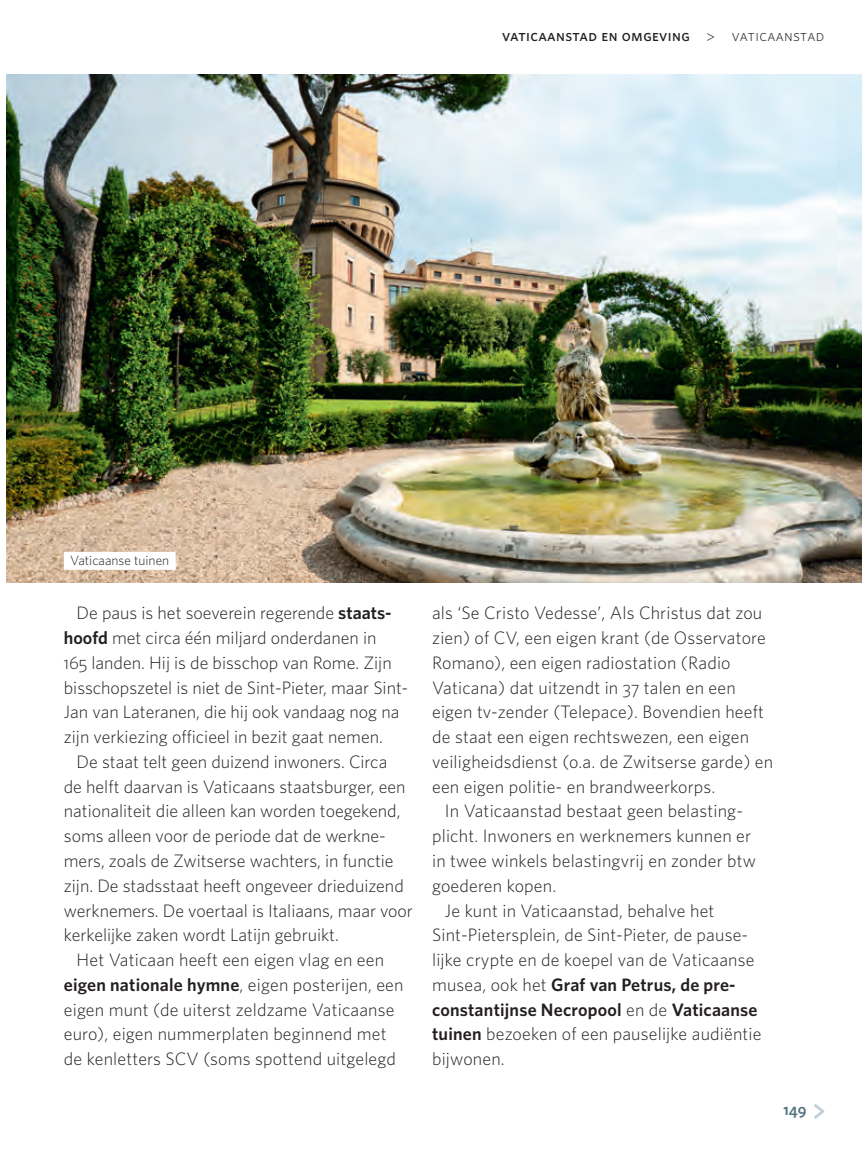
<style>
.page{position:relative;width:862px;height:1149px;background:#fff}
.page>*{position:absolute;margin:0;border:0;box-sizing:border-box;transform-origin:0 0}
.broodtekst_light{font:300 18px/24.8px "Whitney";color:#231f20}
.Hoofding_rechts{font:500 15.75px "Whitney";letter-spacing:.025em;color:#231f20}
.t1{font:600 15.75px "Whitney";color:#557482}
.Bijschrift_Links{font:300 13.5px "Whitney";color:#231f20}
.s1{font-weight:300}
.s2{font-weight:600}
</style>
<div class="page">
<svg style="left:814px;top:1104px;width:9px;height:14px"></svg>
<img style="left:6px;top:74px;width:855px;height:508px">
<div style="left:64px;top:551px;width:111px;height:18px;background:#fff"></div>
<p class="Hoofding_rechts" style="left:501px;top:25px;width:323px">vaticaanstad en omgeving <span class="s1">&gt; vaticaanstad</span></p>
<p class="Bijschrift_Links" style="left:70px;top:550px;width:100px">Vaticaanse tuinen</p>
<p class="broodtekst_light" style="left:64px;top:600px;width:346px;text-indent:13px">De paus is het soeverein regerende <span class="s2">staats&shy;hoofd</span> met circa één miljard onderdanen in<br>165 landen. Hij is de bisschop van Rome. Zijn bisschopszetel is niet de Sint-Pieter, maar Sint-Jan van Lateranen, die hij ook vandaag nog na zijn verkiezing officieel in bezit gaat nemen.</p>
<p class="broodtekst_light" style="left:64px;top:748px;width:350px;text-indent:13px">De staat telt geen duizend inwoners. Circa<br>de helft daarvan is Vaticaans staatsburger, een nationaliteit die alleen kan worden toegekend, soms alleen voor de periode dat de werkne&shy;mers, zoals de Zwitserse wachters, in functie zijn. De stadsstaat heeft ongeveer drieduizend werknemers. De voertaal is Italiaans, maar voor kerkelijke zaken wordt Latijn gebruikt.</p>
<p class="broodtekst_light" style="left:64px;top:946px;width:341px;text-indent:13px">Het Vaticaan heeft een eigen vlag en een <span class="s2">eigen nationale hymne</span>, eigen posterijen, een eigen munt (de uiterst zeldzame Vaticaanse euro), eigen nummerplaten beginnend met de kenletters SCV (soms spottend uitgelegd</p>
<p class="broodtekst_light" style="left:432px;top:600px;width:342px">als ‘Se Cristo Vedesse’, Als Christus dat zou zien) of CV, een eigen krant (de Osservatore Romano), een eigen radiostation (Radio Vaticana) dat uitzendt in 37 talen en een eigen tv-zender (Telepace). Bovendien heeft de staat een eigen rechtswezen, een eigen veiligheidsdienst (o.a. de Zwitserse garde) en een eigen politie- en brandweerkorps.</p>
<p class="broodtekst_light" style="left:432px;top:798px;width:325px;text-indent:13px">In Vaticaanstad bestaat geen belasting&shy;plicht. Inwoners en werknemers kunnen er in twee winkels belastingvrij en zonder btw goederen kopen.</p>
<p class="broodtekst_light" style="left:432px;top:897px;width:331px;text-indent:13px">Je kunt in Vaticaanstad, behalve het Sint-Pietersplein, de Sint-Pieter, de pause&shy;lijke crypte en de koepel van de Vaticaanse musea, ook het <span class="s2">Graf van Petrus, de pre&shy;constantijnse Necropool</span> en de <span class="s2">Vaticaanse tuinen</span> bezoeken of een pauselijke audiëntie bijwonen.</p>
<p class="t1" style="left:783px;top:1098px;width:24px">149</p>
</div>
